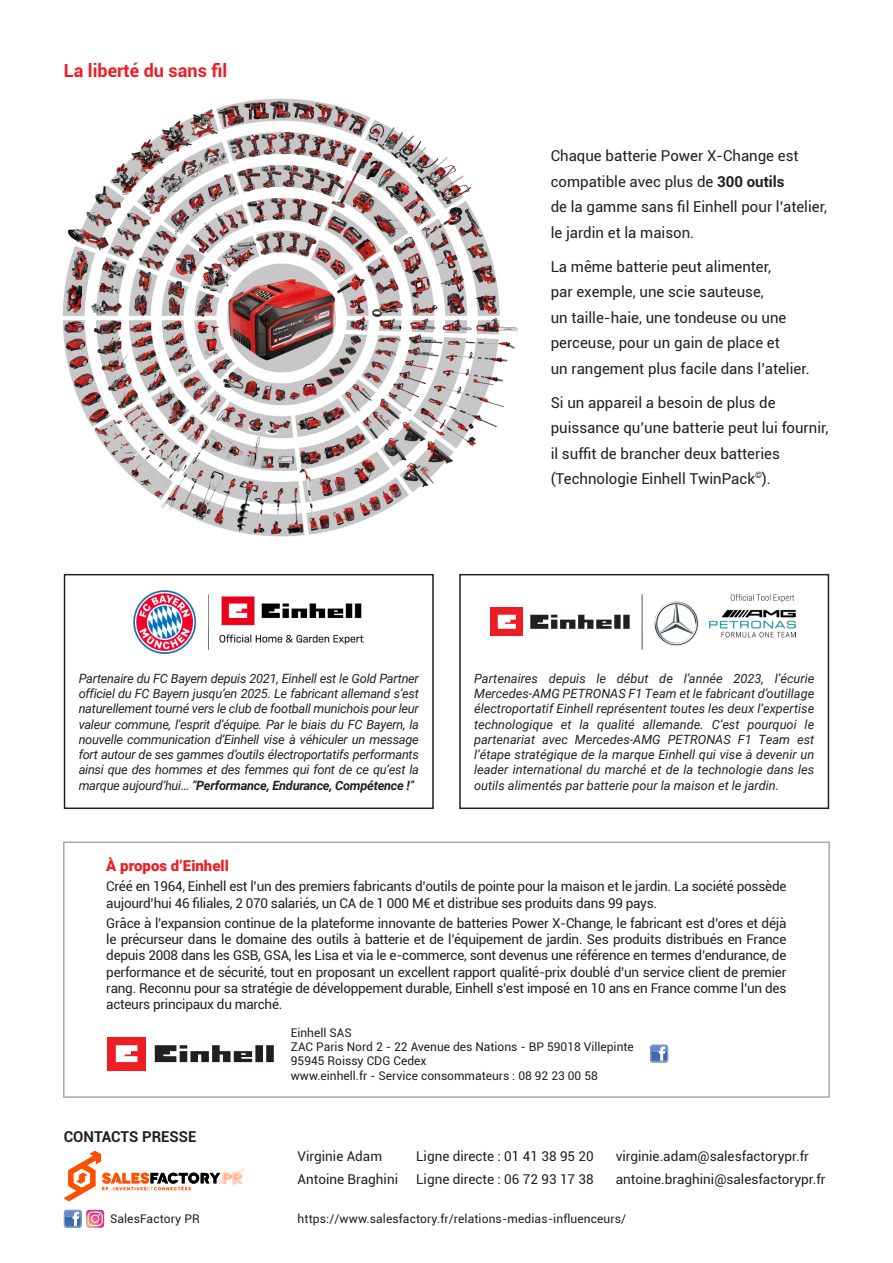
<style>
.page{position:relative;width:893px;height:1263px;background:#fff}
.page>*{position:absolute;margin:0;border:0;box-sizing:border-box;transform-origin:0 0}
.t1{font:700 18px "Roboto";color:#ee1d23}
.t2{font:15px/25.5px "Roboto";color:#231f20}
.t3{font:900 15px "Roboto";color:#ee1d23}
.t4{font:700 15px "Roboto";color:#231f20}
.t5{font:13.5px/16.2px "Roboto";letter-spacing:-.02em;color:#231f20}
.t6{font:13.5px "Roboto";color:#231f20}
.t7{font:italic 12.75px/15.3px "Roboto";letter-spacing:-.005em;color:#231f20;text-align:justify}
.t8{font:12px "Roboto";color:#231f20}
.s1{font-weight:700}
</style>
<div class="page">
<svg style="left:64px;top:1151px;width:180px;height:50px"></svg>
<svg style="left:64px;top:1210px;width:40px;height:18px"></svg>
<div style="left:63px;top:841px;width:767px;height:257px;border:2px solid #a8a9ad"></div>
<svg style="left:650px;top:1044px;width:18px;height:19px"></svg>
<div style="left:107px;top:1037px;width:39px;height:33px;background:#ee1d23"></div>
<svg style="left:116px;top:1045px;width:21px;height:17px"></svg>
<svg style="left:155px;top:1045px;width:119px;height:17px"></svg>
<img style="left:63px;top:98px;width:455px;height:439px">
<div style="left:64px;top:574px;width:370px;height:235px;border:2px solid #231f20"></div>
<div style="left:459px;top:574px;width:370px;height:235px;border:2px solid #231f20"></div>
<img style="left:133px;top:590px;width:231px;height:64px">
<img style="left:654px;top:601px;width:141px;height:44px">
<svg style="left:731px;top:594px;width:63px;height:8px"></svg>
<img style="left:641px;top:594px;width:2px;height:56px">
<div style="left:491px;top:608px;width:32px;height:28px;background:#ee1d23"></div>
<svg style="left:498px;top:615px;width:18px;height:14px"></svg>
<svg style="left:530px;top:615px;width:100px;height:14px"></svg>
<p class="t1" style="left:64px;top:58px;width:165px">La liberté du sans fil</p>
<p class="t2" style="left:551px;top:143px;width:278px">Chaque batterie Power X-Change est compatible avec plus de <span class="s1">300 outils<br></span>de la gamme sans fil Einhell pour l’atelier, le jardin et la maison.</p>
<p class="t2" style="left:551px;top:253px;width:261px">La même batterie peut alimenter,<br>par exemple, une scie sauteuse,<br>un taille-haie, une tondeuse ou une perceuse, pour un gain de place et<br>un rangement plus facile dans l’atelier.</p>
<p class="t2" style="left:551px;top:389px;width:279px">Si un appareil a besoin de plus de puissance qu’une batterie peut lui fournir, il suffit de brancher deux batteries (Technologie Einhell TwinPack<sup>©</sup>).</p>
<p class="t7" style="left:79px;top:670px;width:342px">Partenaire du FC Bayern depuis 2021, Einhell est le Gold Partner officiel du FC Bayern jusqu’en 2025. Le fabricant allemand s’est naturellement tourné vers le club de football munichois pour leur valeur commune, l’esprit d’équipe. Par le biais du FC Bayern, la nouvelle communication d’Einhell vise à véhiculer un message fort autour de ses gammes d’outils électroportatifs performants ainsi que des hommes et des femmes qui font de ce qu’est la marque aujourd’hui… “<span class="s1">Performance, Endurance, Compétence !</span>”</p>
<p class="t7" style="left:474px;top:670px;width:342px">Partenaires depuis le début de l’année 2023, l’écurie Mercedes-AMG PETRONAS F1 Team et le fabricant d’outillage électroportatif Einhell représentent toutes les deux l’expertise technologique et la qualité allemande. C’est pourquoi le partenariat avec Mercedes-AMG PETRONAS F1 Team est l’étape stratégique de la marque Einhell qui vise à devenir un leader international du marché et de la technologie dans les outils alimentés par batterie pour la maison et le jardin.</p>
<p class="t3" style="left:106px;top:855px;width:124px">À propos d’Einhell</p>
<p class="t5" style="left:106px;top:878px;width:682px">Créé en 1964, Einhell est l’un des premiers fabricants d’outils de pointe pour la maison et le jardin. La société possède aujourd’hui 46 filiales, 2 070 salariés, un CA de 1 000 M€ et distribue ses produits dans 99 pays.</p>
<p class="t5" style="left:106px;top:914px;width:682px;text-align:justify">Grâce à l’expansion continue de la plateforme innovante de batteries Power X-Change, le fabricant est d’ores et déjà le précurseur dans le domaine des outils à batterie et de l’équipement de jardin. Ses produits distribués en France depuis 2008 dans les GSB, GSA, les Lisa et via le e-commerce, sont devenus une référence en termes d’endurance, de performance et de sécurité, tout en proposant un excellent rapport qualité-prix doublé d’un service client de premier rang. Reconnu pour sa stratégie de développement durable, Einhell s’est imposé en 10 ans en France comme l’un des acteurs principaux du marché.</p>
<p class="t8" style="left:291px;top:1024px;width:62px">Einhell SAS</p>
<p class="t8" style="left:291px;top:1038px;width:344px">ZAC Paris Nord 2 - 22 Avenue des Nations - BP 59018 Villepinte</p>
<p class="t8" style="left:291px;top:1053px;width:137px">95945 Roissy CDG Cedex</p>
<p class="t8" style="left:291px;top:1067px;width:308px">www.einhell.fr - Service consommateurs : 08 92 23 00 58</p>
<p class="t4" style="left:64px;top:1126px;width:134px">CONTACTS PRESSE</p>
<p class="t8" style="left:110px;top:1211px;width:91px">SalesFactory PR</p>
<p class="t6" style="left:298px;top:1147px;width:86px">Virginie Adam</p>
<p class="t6" style="left:416px;top:1147px;width:179px">Ligne directe : 01 41 38 95 20</p>
<p class="t6" style="left:616px;top:1147px;width:195px">virginie.adam@salesfactorypr.fr</p>
<p class="t6" style="left:298px;top:1169px;width:102px">Antoine Braghini</p>
<p class="t6" style="left:416px;top:1169px;width:179px">Ligne directe : 06 72 93 17 38</p>
<p class="t6" style="left:616px;top:1169px;width:211px">antoine.braghini@salesfactorypr.fr</p>
<p class="t8" style="left:298px;top:1211px;width:330px">https://www.salesfactory.fr/relations-medias-influenceurs/</p>
</div>
